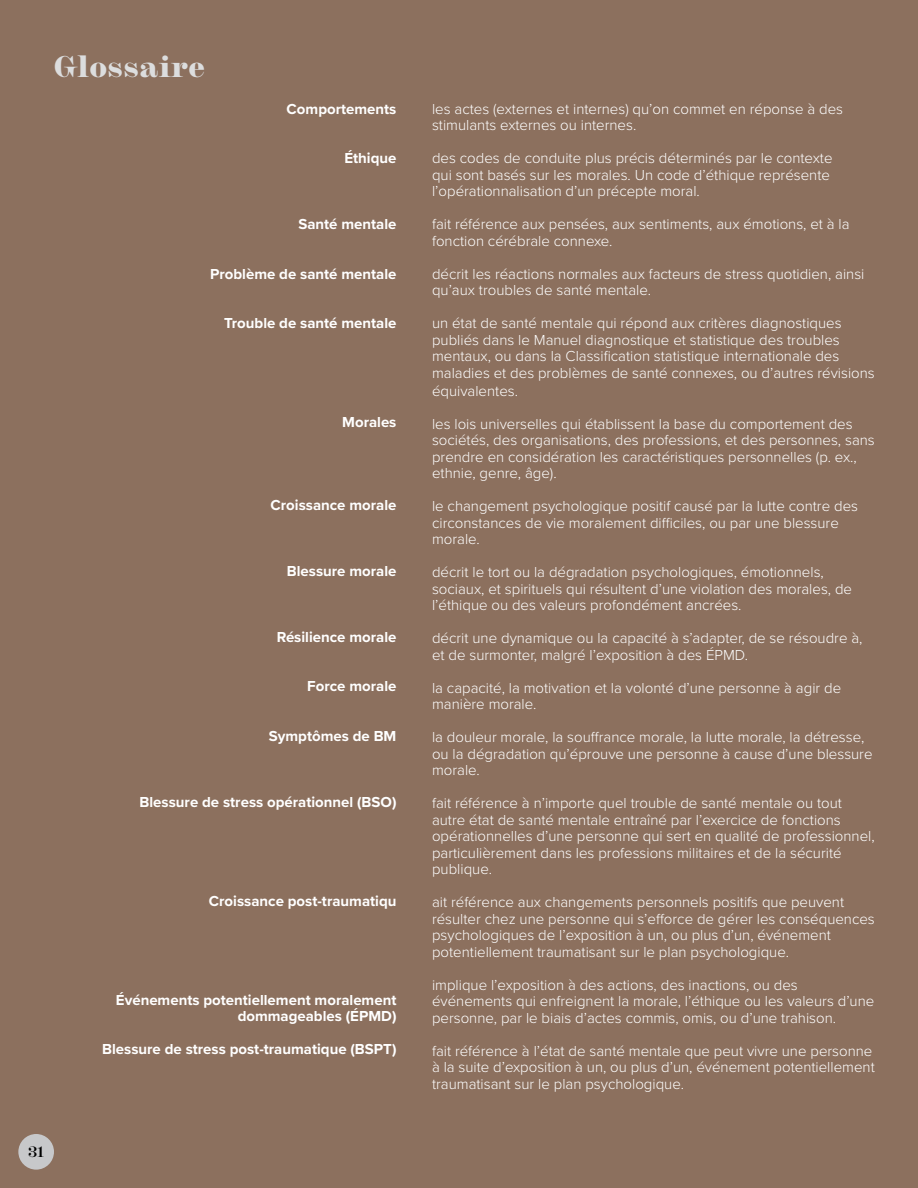
<style>
.page{position:relative;width:918px;height:1188px;background:#8c705e}
.page>*{position:absolute;margin:0;border:0;box-sizing:border-box;transform-origin:0 0}
.t1{font:900 30px "Chapman";letter-spacing:.01em;color:#dcddde}
.t2{font:300 15px/16.5px "Proxima Nova";color:#fff}
.t3{font:700 15px/16.5px "Proxima Nova";color:#fff;text-align:right}
.t4{font:700 15px "Chapman";color:#000}
</style>
<div class="page">
<div style="left:18px;top:1134px;width:36px;height:36px;background:#c7c8ca;border-radius:50%"></div>
<h1 class="t1" style="left:54px;top:44px;width:153px">Glossaire</h1>
<p class="t3" style="left:287px;top:100px;width:111px">Comportements</p>
<p class="t3" style="left:344px;top:149px;width:54px">Éthique</p>
<p class="t3" style="left:298px;top:215px;width:100px">Santé mentale</p>
<p class="t3" style="left:210px;top:265px;width:188px">Problème de santé mentale</p>
<p class="t3" style="left:224px;top:314px;width:174px">Trouble de santé mentale</p>
<p class="t3" style="left:342px;top:413px;width:56px">Morales</p>
<p class="t3" style="left:271px;top:496px;width:127px">Croissance morale</p>
<p class="t3" style="left:287px;top:562px;width:111px">Blessure morale</p>
<p class="t3" style="left:277px;top:628px;width:121px">Résilience morale</p>
<p class="t3" style="left:307px;top:677px;width:91px">Force morale</p>
<p class="t3" style="left:269px;top:727px;width:129px">Symptômes de BM</p>
<p class="t3" style="left:140px;top:793px;width:258px">Blessure de stress opérationnel (BSO)</p>
<p class="t3" style="left:209px;top:892px;width:189px">Croissance post-traumatiqu</p>
<p class="t3" style="left:116px;top:991px;width:282px">Événements potentiellement moralement dommageables (ÉPMD)</p>
<p class="t3" style="left:102px;top:1040px;width:296px">Blessure de stress post-traumatique (BSPT)</p>
<p class="t4" style="left:28px;top:1140px;width:17px">31</p>
<p class="t2" style="left:432px;top:99px;width:413px">les actes (externes et internes) qu’on commet en réponse à des stimulants externes ou internes.</p>
<p class="t2" style="left:432px;top:149px;width:402px">des codes de conduite plus précis déterminés par le contexte qui sont basés sur les morales. Un code d’éthique représente l’opérationnalisation d’un précepte moral.</p>
<p class="t2" style="left:432px;top:215px;width:419px">fait référence aux pensées, aux sentiments, aux émotions, et à la fonction cérébrale connexe.</p>
<p class="t2" style="left:432px;top:264px;width:434px">décrit les réactions normales aux facteurs de stress quotidien, ainsi qu’aux troubles de santé mentale.</p>
<p class="t2" style="left:432px;top:314px;width:444px">un état de santé mentale qui répond aux critères diagnostiques publiés dans le Manuel diagnostique et statistique des troubles mentaux, ou dans la Classification statistique internationale des maladies et des problèmes de santé connexes, ou d’autres révisions</p>
<p class="t2" style="left:432px;top:381px;width:88px">équivalentes.</p>
<p class="t2" style="left:432px;top:414px;width:444px">les lois universelles qui établissent la base du comportement des sociétés, des organisations, des professions, et des personnes, sans prendre en considération les caractéristiques personnelles (p. ex., ethnie, genre, âge).</p>
<p class="t2" style="left:432px;top:497px;width:427px">le changement psychologique positif causé par la lutte contre des circonstances de vie moralement difficiles, ou par une blessure morale.</p>
<p class="t2" style="left:432px;top:563px;width:422px">décrit le tort ou la dégradation psychologiques, émotionnels, sociaux, et spirituels qui résultent d’une violation des morales, de l’éthique ou des valeurs profondément ancrées.</p>
<p class="t2" style="left:432px;top:629px;width:432px">décrit une dynamique ou la capacité à s’adapter, de se résoudre à, et de surmonter, malgré l’exposition à des ÉPMD.</p>
<p class="t2" style="left:432px;top:678px;width:411px">la capacité, la motivation et la volonté d’une personne à agir de manière morale.</p>
<p class="t2" style="left:432px;top:728px;width:442px">la douleur morale, la souffrance morale, la lutte morale, la détresse, ou la dégradation qu’éprouve une personne à cause d’une blessure morale.</p>
<p class="t2" style="left:432px;top:794px;width:444px">fait référence à n’importe quel trouble de santé mentale ou tout autre état de santé mentale entraîné par l’exercice de fonctions opérationnelles d’une personne qui sert en qualité de professionnel, particulièrement dans les professions militaires et de la sécurité publique.</p>
<p class="t2" style="left:432px;top:893px;width:444px">ait référence aux changements personnels positifs que peuvent résulter chez une personne qui s’efforce de gérer les conséquences psychologiques de l’exposition à un, ou plus d’un, événement potentiellement traumatisant sur le plan psychologique.</p>
<p class="t2" style="left:432px;top:975px;width:444px">implique l’exposition à des actions, des inactions, ou des événements qui enfreignent la morale, l’éthique ou les valeurs d’une personne, par le biais d’actes commis, omis, ou d’une trahison.</p>
<p class="t2" style="left:432px;top:1041px;width:444px">fait référence à l’état de santé mentale que peut vivre une personne à la suite d’exposition à un, ou plus d’un, événement potentiellement traumatisant sur le plan psychologique.</p>
</div>
